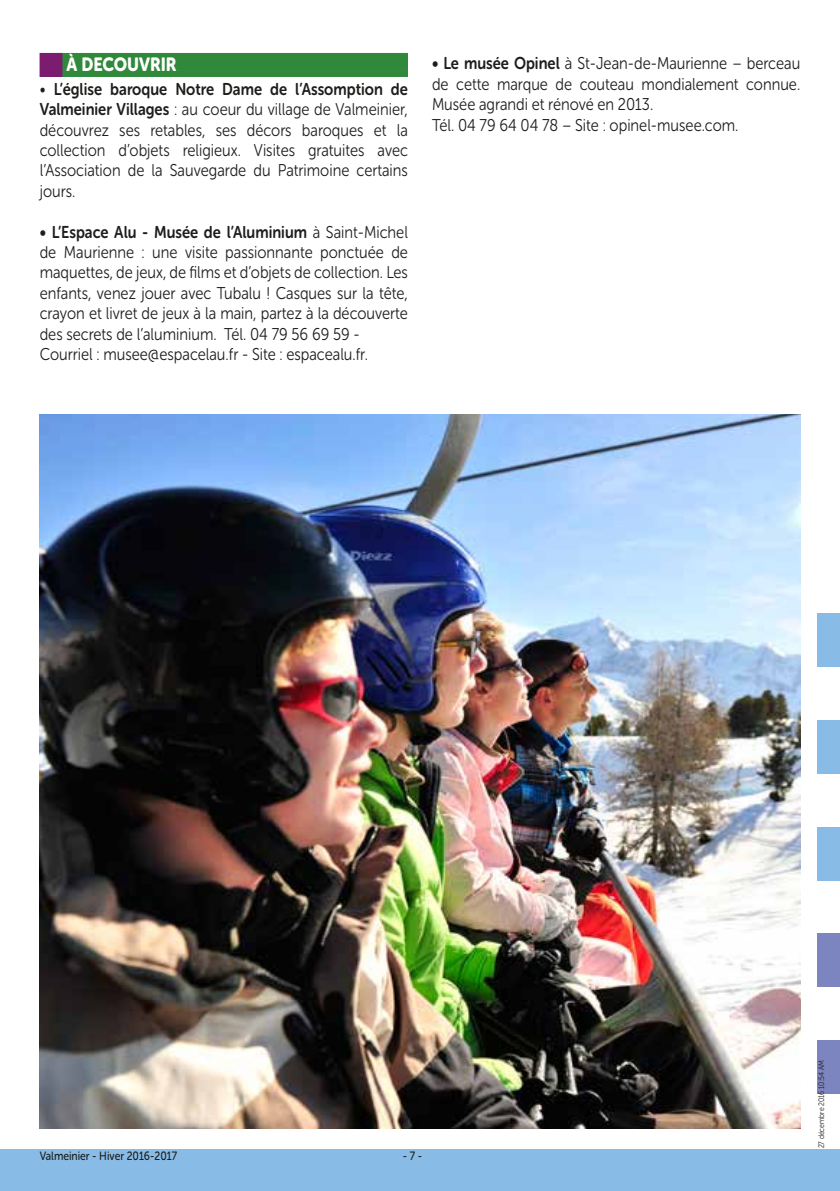
<style>
.page{position:relative;width:840px;height:1191px;background:#fff}
.page>*{position:absolute;margin:0;border:0;box-sizing:border-box;transform-origin:0 0}
.t1{font:19px "Museo Sans Rounded 900";color:#fff;scale:.87 1}
.t2{font:17px/20.4px "Museo Sans Rounded 300";color:#1d1d1b;scale:.87 1}
.t3{font:17px "Museo Sans Rounded 700";color:#1d1d1b;scale:.87 1}
.t4{font:12px "Museo Sans Rounded 500";color:#1d1d1b;scale:.87 1}
.t5{font:8px "Museo Sans Rounded 300";color:#1d1d1b;scale:.87 1}
.s1{font-family:"Museo Sans Rounded 300"}
.s2{font-family:"Museo Sans Rounded 700"}
</style>
<div class="page">
<div style="left:0;top:1148px;width:839px;height:43px;background:#88bce7"></div>
<div style="left:816px;top:613px;width:23px;height:53px;background:#88bce7"></div>
<div style="left:816px;top:720px;width:23px;height:53px;background:#88bce7"></div>
<div style="left:816px;top:827px;width:23px;height:53px;background:#88bce7"></div>
<div style="left:816px;top:933px;width:23px;height:54px;background:#7d85c1"></div>
<div style="left:816px;top:1040px;width:23px;height:54px;background:#7d85c1"></div>
<img style="left:40px;top:414px;width:759px;height:714px">
<div style="left:40px;top:53px;width:368px;height:18px;background:#30883b"></div>
<div style="left:40px;top:71px;width:368px;height:6px;background:#30883b"></div>
<div style="left:40px;top:53px;width:22px;height:24px;background:#7b1c70"></div>
<p class="t1" style="left:66px;top:54px;width:82px">à DECOUVRIR</p>
<p class="t3" style="left:40px;top:79px;width:424px"><span class="s1">•</span> L’église baroque Notre Dame de l’Assomption de</p>
<p class="t2" style="left:40px;top:99px;width:424px;text-align:justify"><span class="s2">Valmeinier Villages</span> : au coeur du village de Valmeinier, découvrez ses retables, ses décors baroques et la collection d’objets religieux. Visites gratuites avec l’Association de la Sauvegarde du Patrimoine certains jours.</p>
<p class="t3" style="left:40px;top:222px;width:424px">• L’Espace Alu - Musée de l’Aluminium <span class="s1">à Saint-Michel</span></p>
<p class="t2" style="left:40px;top:242px;width:424px">de Maurienne : une visite passionnante ponctuée de maquettes, de jeux, de films et d’objets de collection. Les enfants, venez jouer avec Tubalu ! Casques sur la tête, crayon et livret de jeux à la main, partez à la découverte des secrets de l’aluminium. Tél. 04 79 56 69 59 - Courriel : musee@espacelau.fr - Site : espacealu.fr.</p>
<p class="t2" style="left:432px;top:54px;width:424px"><span class="s2">• Le musée Opinel</span> à St-Jean-de-Maurienne – berceau de cette marque de couteau mondialement connue.<br>Musée agrandi et rénové en 2013.<br>Tél. 04 79 64 04 78 – Site : opinel-musee.com.</p>
<p class="t4" style="left:40px;top:1148px;width:159px">Valmeinier - Hiver 2016-2017</p>
<p class="t4" style="left:403px;top:1148px;width:24px">- 7 -</p>
<p class="t5" style="left:816px;top:1148px;width:103px;rotate:-90deg">27 décembre 2016 10:54 AM</p>
</div>
